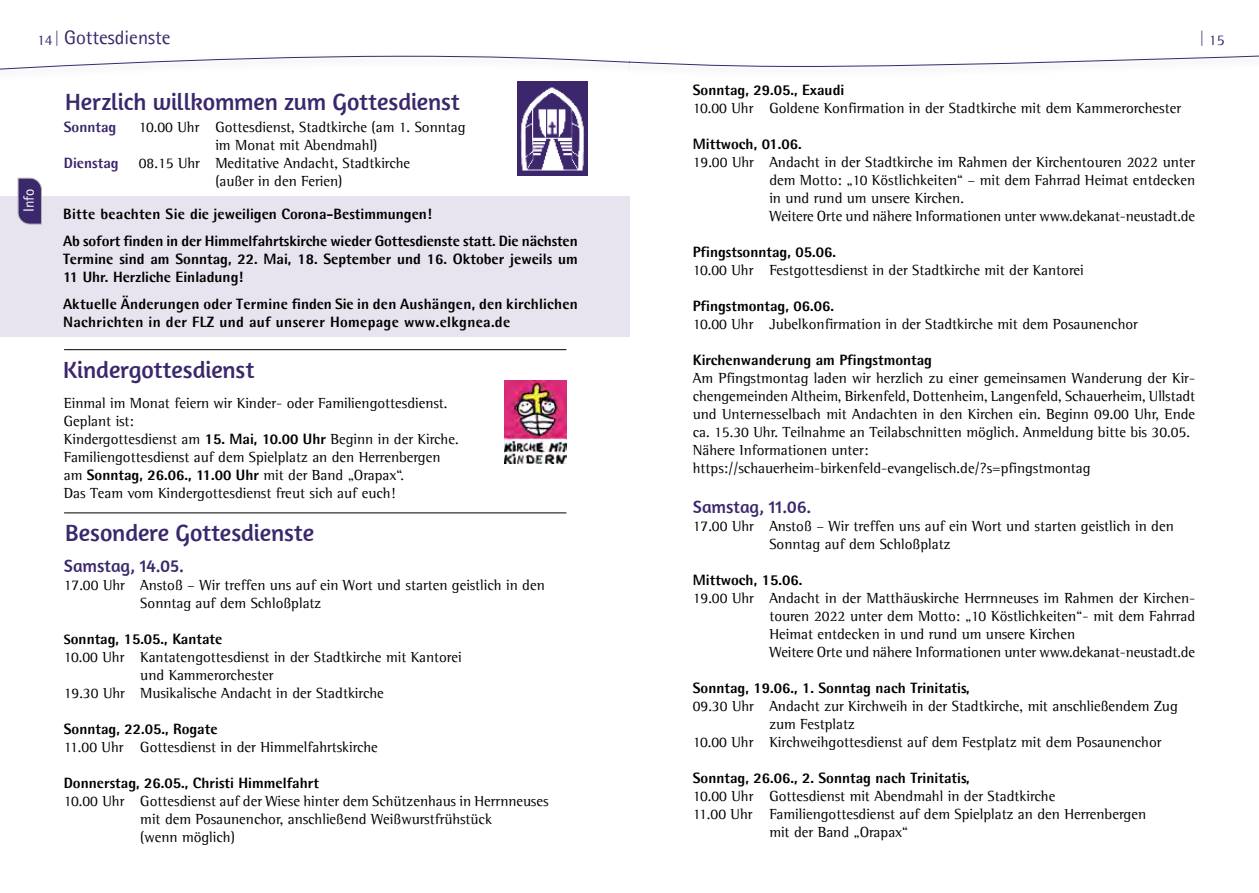
<style>
.page{position:relative;width:1259px;height:893px;background:#fff}
.page>*{position:absolute;margin:0;border:0;box-sizing:border-box;transform-origin:0 0}
.t1{font:24px "Amaranth";letter-spacing:-.005em;color:#3b276c}
.t2{font:19.5px "Agfa Rotis Semisans";color:#3b276c}
.t3{font:18px "Amaranth";letter-spacing:-.005em;color:#3b276c}
.t4{font:15px/18px "Agfa Rotis Semi Serif";color:#000}
.t5{font:800 15px/18px "Agfa Rotis Semisans";color:#000}
.t6{font:800 15px "Agfa Rotis Semisans";color:#3b276c}
.t7{font:15px "Agfa Rotis Sans Serif";color:#fff}
.t8{font:15px "Agfa Rotis Semi Serif";color:#3b276c}
.s1{font-family:"Agfa Rotis Semi Serif";font-size:15px}
.s2{font-family:"Agfa Rotis Semisans";font-weight:800}
.s3{font-family:"Agfa Rotis Semi Serif";font-weight:400}
.s4{font-size:13.5px}
</style>
<div class="page">
<svg style="left:0;top:55px;width:1259px;height:15px"></svg>
<div style="left:0;top:196px;width:630px;height:141px;background:#e8e4ef"></div>
<svg style="left:17px;top:177px;width:25px;height:48px"></svg>
<hr style="left:64px;top:512px;width:502px;height:1px;background:#000">
<hr style="left:64px;top:349px;width:502px;height:1px;background:#000">
<img style="left:504px;top:381px;width:62px;height:83px">
<img style="left:517px;top:81px;width:70px;height:94px">
<h2 class="t2" style="left:37px;top:26px;width:135px"><span class="s1">14|</span> Gottesdienste</h2>
<p class="t8" style="left:1199px;top:31px;width:27px">| 15</p>
<p class="t7" style="left:20px;top:212px;width:25px;rotate:-90deg">Info</p>
<h1 class="t1" style="left:65px;top:88px;width:396px">Herzlich willkommen zum Gottesdienst</h1>
<p class="t6" style="left:64px;top:117px;width:54px">Sonntag</p>
<p class="t4" style="left:215px;top:117px;width:252px;text-indent:-76px">10.00 Uhr Gottesdienst, Stadtkirche (am 1. Sonntag im Monat mit Abendmahl)</p>
<p class="t6" style="left:64px;top:153px;width:56px">Dienstag</p>
<p class="t4" style="left:139px;top:153px;width:273px;text-align:center">08.15 Uhr Meditative Andacht, Stadtkirche (außer in den Ferien)</p>
<p class="t5" style="left:63px;top:200px;width:516px;line-height:27px">Bitte beachten Sie die jeweiligen Corona-Bestimmungen!<br>Ab sofort finden in der Himmelfahrtskirche wieder Gottesdienste statt. Die nächsten</p>
<p class="t5" style="left:63px;top:249px;width:516px">Termine sind am Sonntag, 22. Mai, 18. September und 16. Oktober jeweils um<br>11 Uhr. Herzliche Einladung!</p>
<p class="t5" style="left:63px;top:294px;width:516px">Aktuelle Änderungen oder Termine finden Sie in den Aushängen, den kirchlichen<br>Nachrichten in der FLZ und auf unserer Homepage www.elkgnea.de</p>
<h1 class="t1" style="left:63px;top:356px;width:193px">Kindergottesdienst</h1>
<p class="t4" style="left:64px;top:394px;width:396px">Einmal im Monat feiern wir Kinder- oder Familiengottesdienst.<br>Geplant ist:<br>Kindergottesdienst am <span class="s2">15. Mai, 10.00 Uhr</span> Beginn in der Kirche.<br>Familiengottesdienst auf dem Spielplatz an den Herrenbergen</p>
<p class="t5" style="left:64px;top:465px;width:342px"><span class="s3">am</span> Sonntag, 26.06., 11.00 Uhr <span class="s3">mit der Band „Orapax“.</span></p>
<p class="t4" style="left:64px;top:484px;width:333px">Das Team vom Kindergottesdienst freut sich auf euch!</p>
<h1 class="t1" style="left:65px;top:518px;width:250px">Besondere Gottesdienste</h1>
<p class="t3" style="left:64px;top:555px;width:122px">Samstag, 14.05.</p>
<p class="t4" style="left:140px;top:576px;width:406px;text-indent:-76px">17.00 Uhr Anstoß – Wir treffen uns auf ein Wort und starten geistlich in den<br>Sonntag auf dem Schloßplatz</p>
<p class="t5" style="left:64px;top:630px;width:160px"><span class="s4">S</span>onntag, 15.05., Kantate</p>
<p class="t4" style="left:64px;top:648px;width:399px">10.00 Uhr Kantatengottesdienst in der Stadtkirche mit Kantorei</p>
<p class="t4" style="left:140px;top:666px;width:135px">und Kammerorchester</p>
<p class="t4" style="left:64px;top:684px;width:321px">19.30 Uhr Musikalische Andacht in der Stadtkirche</p>
<p class="t5" style="left:64px;top:720px;width:155px">Sonntag, 22.05., Rogate</p>
<p class="t4" style="left:64px;top:738px;width:316px">11.00 Uhr Gottesdienst in der Himmelfahrtskirche</p>
<p class="t5" style="left:64px;top:774px;width:257px">Donnerstag, 26.05., Christi Himmelfahrt</p>
<p class="t4" style="left:140px;top:792px;width:410px;text-indent:-76px">10.00 Uhr Gottesdienst auf der Wiese hinter dem Schützenhaus in Herrnneuses mit dem Posaunenchor, anschließend Weißwurstfrühstück<br>(wenn möglich)</p>
<p class="t5" style="left:693px;top:81px;width:153px">Sonntag, 29.05., Exaudi</p>
<p class="t4" style="left:693px;top:99px;width:490px">10.00 Uhr Goldene Konfirmation in der Stadtkirche mit dem Kammerorchester</p>
<p class="t5" style="left:693px;top:135px;width:109px">Mittwoch, 01.06.</p>
<p class="t4" style="left:769px;top:153px;width:427px;text-indent:-77px">19.00 Uhr Andacht in der Stadtkirche im Rahmen der Kirchentouren 2022 unter dem Motto: „10 Köstlichkeiten“ – mit dem Fahrrad Heimat entdecken in und rund um unsere Kirchen.<br>Weitere Orte und nähere Informationen unter www.dekanat-neustadt.de</p>
<p class="t5" style="left:693px;top:243px;width:143px">Pfingstsonntag, 05.06.</p>
<p class="t4" style="left:693px;top:261px;width:392px">10.00 Uhr Festgottesdienst in der Stadtkirche mit der Kantorei</p>
<p class="t5" style="left:693px;top:297px;width:141px">Pfingstmontag, 06.06.</p>
<p class="t4" style="left:693px;top:315px;width:447px">10.00 Uhr Jubelkonfirmation in der Stadtkirche mit dem Posaunenchor</p>
<p class="t5" style="left:693px;top:351px;width:241px">Kirchenwanderung am Pfingstmontag</p>
<p class="t4" style="left:693px;top:369px;width:504px">Am Pfingstmontag laden wir herzlich zu einer gemeinsamen Wanderung der Kir&shy;chengemeinden Altheim, Birkenfeld, Dottenheim, Langenfeld, Schauerheim, Ullstadt und Unternesselbach mit Andachten in den Kirchen ein. Beginn 09.00 Uhr, Ende ca. 15.30 Uhr. Teilnahme an Teilabschnitten möglich. Anmeldung bitte bis 30.05.<br>Nähere Informationen unter: https://schauerheim-birkenfeld-evangelisch.de/?s=pfingstmontag</p>
<p class="t3" style="left:693px;top:496px;width:120px">Samstag, 11.06.</p>
<p class="t4" style="left:769px;top:517px;width:406px;text-indent:-77px">17.00 Uhr Anstoß – Wir treffen uns auf ein Wort und starten geistlich in den<br>Sonntag auf dem Schloßplatz</p>
<p class="t5" style="left:693px;top:571px;width:110px">Mittwoch, 15.06.</p>
<p class="t4" style="left:769px;top:589px;width:427px;text-indent:-77px">19.00 Uhr Andacht in der Matthäuskirche Herrnneuses im Rahmen der Kirchen&shy;touren 2022 unter dem Motto: „10 Köstlichkeiten“- mit dem Fahrrad Heimat entdecken in und rund um unsere Kirchen<br>Weitere Orte und nähere Informationen unter www.dekanat-neustadt.de</p>
<p class="t5" style="left:693px;top:679px;width:279px">Sonntag, 19.06., 1. Sonntag nach Trinitatis,</p>
<p class="t4" style="left:693px;top:697px;width:486px">09.30 Uhr Andacht zur Kirchweih in der Stadtkirche, mit anschließendem Zug</p>
<p class="t4" style="left:769px;top:715px;width:87px">zum Festplatz</p>
<p class="t4" style="left:693px;top:733px;width:470px">10.00 Uhr Kirchweihgottesdienst auf dem Festplatz mit dem Posaunenchor</p>
<p class="t5" style="left:693px;top:769px;width:279px">Sonntag, 26.06., 2. Sonntag nach Trinitatis,</p>
<p class="t4" style="left:693px;top:787px;width:364px">10.00 Uhr Gottesdienst mit Abendmahl in der Stadtkirche</p>
<p class="t4" style="left:693px;top:805px;width:455px">11.00 Uhr Familiengottesdienst auf dem Spielplatz an den Herrenbergen</p>
<p class="t4" style="left:769px;top:823px;width:140px">mit der Band „Orapax“</p>
</div>
